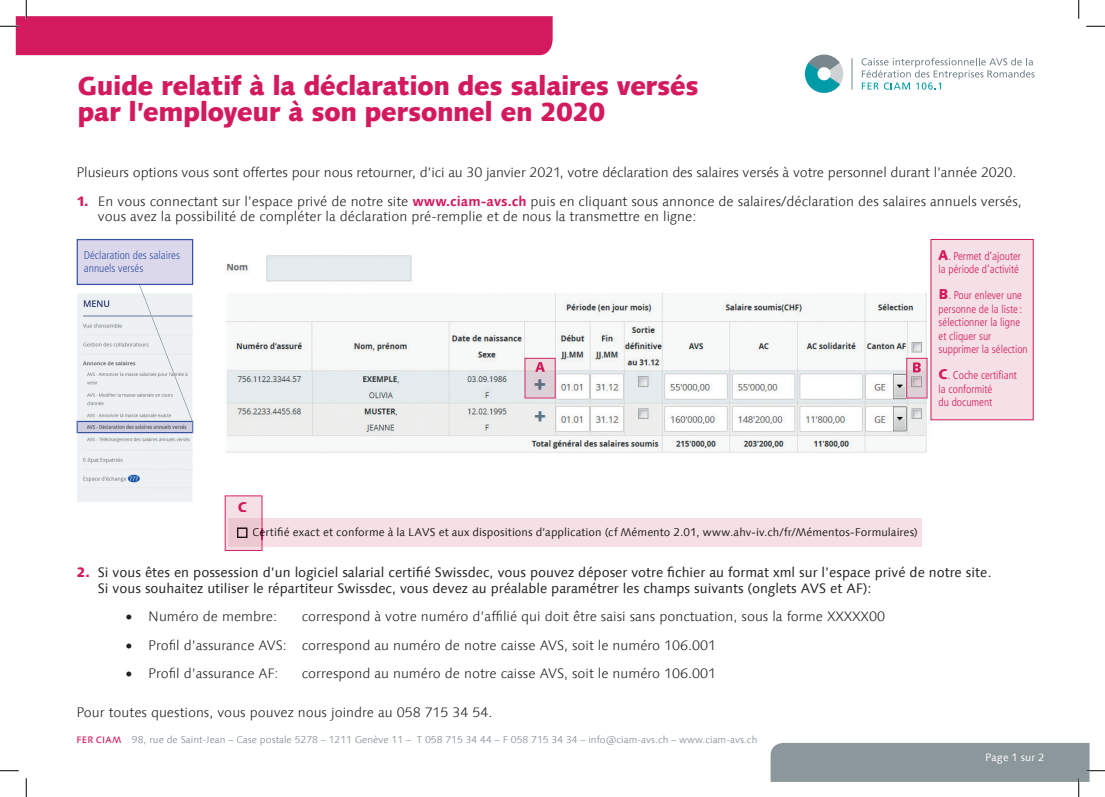
<style>
.page{position:relative;width:1105px;height:797px;background:#fff}
.page>*{position:absolute;margin:0;border:0;box-sizing:border-box;transform-origin:0 0}
.t1{font:800 26.25px/26.2px "Linotype Syntax Com";letter-spacing:-.025em;color:#d31a5e}
.t2{font:800 14.12px "Linotype Syntax Com";color:#cf1c5d}
.t3{font:300 13.75px/15.9px "Linotype Syntax Com";color:#231f20}
.t4{font:13.75px/15.8px "Linotype Syntax Com";color:#231f20}
.t5{font:300 condensed 11.25px/13.5px "Frutiger LT Std";color:#d31a5e}
.t6{font:11.25px "Linotype Syntax Com";letter-spacing:.005em;color:#1f0b11}
.t7{font:300 condensed 11.25px/13.5px "Frutiger LT Std";color:#3853a3}
.t8{font:10.62px "Linotype Syntax Com";letter-spacing:.01em;color:#fff}
.t9{font:300 10px "Linotype Syntax Com";color:#78868d}
.s1{font-weight:800;color:#d31a5e}
.s2{font-weight:700;color:#d31a5e}
.s3{font-family:"Linotype Syntax Com";font-weight:800;font-stretch:normal;font-size:14.12px}
.s4{font-weight:500;font-size:9.38px;color:#d31a5e}
</style>
<div class="page">
<img style="left:226px;top:255px;width:702px;height:198px">
<div style="left:930px;top:239px;width:104px;height:181px;background:#f5e0e5;border:1px solid #d31a5e"></div>
<hr style="left:852px;top:58px;width:1px;height:31px;background:#78868d">
<svg style="left:805px;top:55px;width:38px;height:38px"></svg>
<svg style="left:861px;top:58px;width:173px;height:32px"></svg>
<div style="left:501px;top:248px;width:415px;height:39px;background:#fff"></div>
<div style="left:228px;top:518px;width:694px;height:28px;background:#f5e0e5"></div>
<img style="left:77px;top:433px;width:116px;height:69px">
<div style="left:77px;top:239px;width:116px;height:46px;background:#dbd8ec;border:1px solid #3853a3"></div>
<svg style="left:77px;top:280px;width:116px;height:153px"></svg>
<img style="left:524px;top:358px;width:32px;height:40px">
<svg style="left:225px;top:495px;width:37px;height:56px"></svg>
<img style="left:906px;top:358px;width:21px;height:40px">
<svg style="left:1086px;top:25px;width:19px;height:2px"></svg>
<svg style="left:0;top:770px;width:19px;height:1px"></svg>
<svg style="left:0;top:0;width:553px;height:55px"></svg>
<svg style="left:25px;top:778px;width:2px;height:19px"></svg>
<svg style="left:1078px;top:0;width:1px;height:19px"></svg>
<svg style="left:771px;top:743px;width:334px;height:54px"></svg>
<h1 class="t1" style="left:77px;top:72px;width:623px">Guide relatif à la déclaration des salaires versés par l’employeur à son personnel en 2020</h1>
<p class="t3" style="left:77px;top:165px;width:941px">Plusieurs options vous sont offertes pour nous retourner, d’ici au 30 janvier 2021, votre déclaration des salaires versés à votre personnel durant l’année 2020.</p>
<p class="t3" style="left:98px;top:193px;width:925px;text-indent:-21px"><span class="s1">1.</span> En vous connectant sur l’espace privé de notre site <span class="s2">www.ciam-avs.ch</span> puis en cliquant sous annonce de salaires/déclaration des salaires annuels versés, vous avez la possibilité de compléter la déclaration pré-remplie et de nous la transmettre en ligne:</p>
<p class="t7" style="left:84px;top:248px;width:98px">Déclaration des salaires annuels versés</p>
<p class="t5" style="left:939px;top:249px;width:84px"><span class="s3">A</span>. Permet d’ajouter la période d’activité</p>
<p class="t5" style="left:939px;top:289px;width:91px"><span class="s3">B</span>. Pour enlever une personne de la liste : sélectionner la ligne et cliquer sur supprimer la sélection</p>
<p class="t5" style="left:939px;top:369px;width:80px"><span class="s3">C</span>. Coche certifiant la conformité<br>du document</p>
<p class="t2" style="left:238px;top:497px;width:11px">C</p>
<p class="t6" style="left:252px;top:525px;width:667px">Certifié exact et conforme à la LAVS et aux dispositions d’application (cf Mémento 2.01, www.ahv-iv.ch/fr/Mémentos-Formulaires)</p>
<p class="t4" style="left:98px;top:564px;width:895px;text-indent:-21px"><span class="s1">2.</span> Si vous êtes en possession d’un logiciel salarial certifié Swissdec, vous pouvez déposer votre fichier au format xml sur l’espace privé de notre site.<br>Si vous souhaitez utiliser le répartiteur Swissdec, vous devez au préalable paramétrer les champs suivants (onglets AVS et AF):</p>
<p class="t3" style="left:126px;top:608px;width:153px">• Numéro de membre:</p>
<p class="t3" style="left:302px;top:608px;width:585px">correspond à votre numéro d’affilié qui doit être saisi sans ponctuation, sous la forme XXXXX00</p>
<p class="t3" style="left:126px;top:637px;width:592px">• Profil d’assurance AVS: correspond au numéro de notre caisse AVS, soit le numéro 106.001</p>
<p class="t3" style="left:126px;top:665px;width:154px">• Profil d’assurance AF:</p>
<p class="t3" style="left:302px;top:665px;width:416px">correspond au numéro de notre caisse AVS, soit le numéro 106.001</p>
<p class="t3" style="left:77px;top:704px;width:417px">Pour toutes questions, vous pouvez nous joindre au 058 715 34 54.</p>
<p class="t8" style="left:985px;top:750px;width:61px">Page 1 sur 2</p>
<p class="t9" style="left:77px;top:733px;width:682px"><span class="s4">FER CIAM</span> 98, rue de Saint-Jean – Case postale 5278 – 1211 Genève 11 – T 058 715 34 44 – F 058 715 34 34 – info@ciam-avs.ch – www.ciam-avs.ch</p>
</div>
